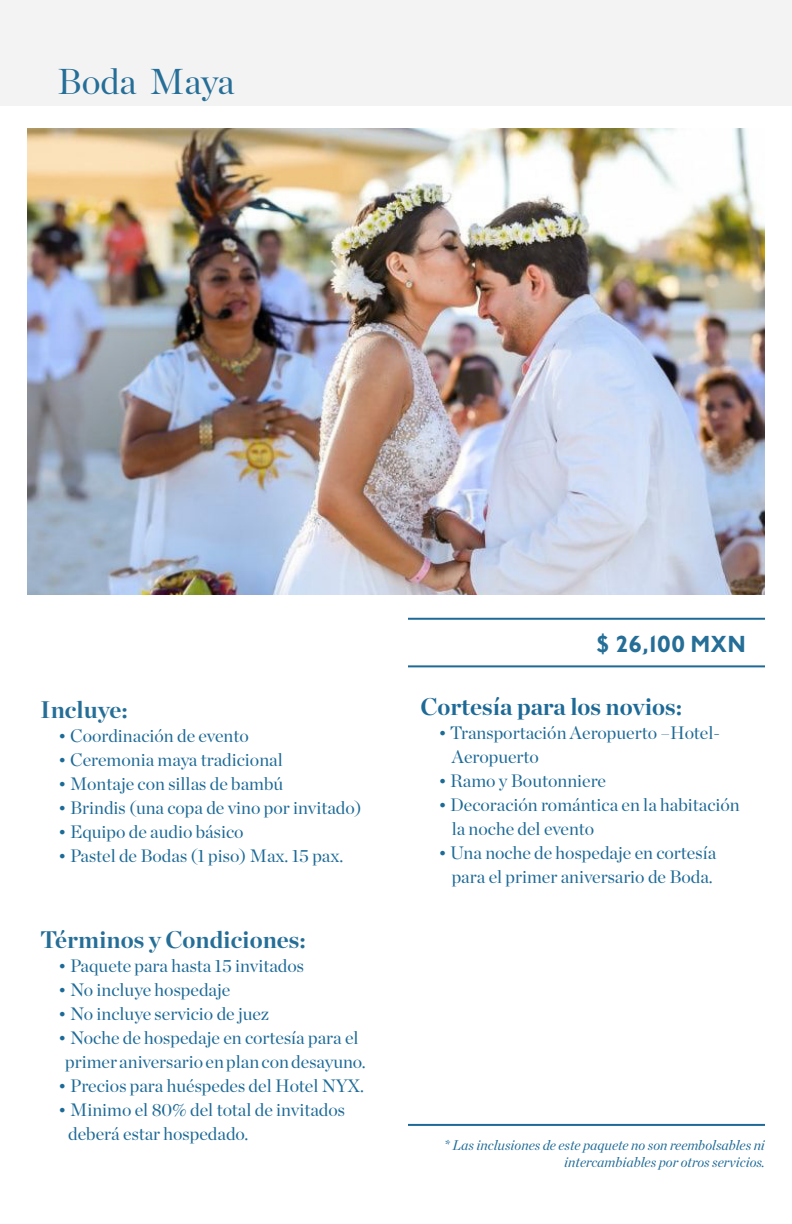
<style>
.page{position:relative;width:792px;height:1224px;background:#fff}
.page>*{position:absolute;margin:0;border:0;box-sizing:border-box;transform-origin:0 0}
.t1{font:36px "Chronicle Display";color:#256e97}
.t2{font:700 24px "Chronicle Display";color:#256e97}
.t3{font:700 24px "Chronicle Display";color:#1e6a97}
.t4{font:700 24px "Johnston ITC Std";color:#256e97}
.t5{font:18px "Chronicle Display";color:#1e6a97}
.t6{font:italic 14px/16.8px "Chronicle Display";color:#1e6a97;text-align:right}
</style>
<div class="page">
<div style="left:0;top:0;width:792px;height:105px;background:#f4f3f3"></div>
<hr style="left:408px;top:1124px;width:357px;height:2px;background:#1e6a97">
<hr style="left:408px;top:618px;width:357px;height:2px;background:#1e6a97">
<hr style="left:408px;top:665px;width:357px;height:2px;background:#1e6a97">
<img style="left:27px;top:128px;width:738px;height:467px">
<p class="t1" style="left:58px;top:53px;width:178px">Boda Maya</p>
<p class="t2" style="left:40px;top:690px;width:89px">Incluye:</p>
<p class="t5" style="left:58px;top:722px;width:192px">• Coordinación de evento</p>
<p class="t5" style="left:58px;top:746px;width:226px">• Ceremonia maya tradicional</p>
<p class="t5" style="left:58px;top:770px;width:226px">• Montaje con sillas de bambú</p>
<p class="t5" style="left:58px;top:794px;width:305px">• Brindis (una copa de vino por invitado)</p>
<p class="t5" style="left:58px;top:818px;width:187px">• Equipo de audio básico</p>
<p class="t5" style="left:58px;top:842px;width:287px">• Pastel de Bodas (1 piso) Max. 15 pax.</p>
<p class="t2" style="left:40px;top:920px;width:267px">Términos y Condiciones:</p>
<p class="t5" style="left:58px;top:952px;width:247px">• Paquete para hasta 15 invitados</p>
<p class="t5" style="left:58px;top:976px;width:174px">• No incluye hospedaje</p>
<p class="t5" style="left:58px;top:1000px;width:212px">• No incluye servicio de juez</p>
<p class="t5" style="left:58px;top:1024px;width:302px">• Noche de hospedaje en cortesía para el</p>
<p class="t5" style="left:65px;top:1048px;width:302px">primer aniversario en plan con desayuno.</p>
<p class="t5" style="left:58px;top:1072px;width:307px">• Precios para huéspedes del Hotel NYX.</p>
<p class="t5" style="left:58px;top:1096px;width:288px">• Minimo el 80% del total de invitados</p>
<p class="t5" style="left:68px;top:1120px;width:182px">deberá estar hospedado.</p>
<p class="t4" style="left:596px;top:630px;width:151px">$ 26,100 MXN</p>
<p class="t3" style="left:420px;top:687px;width:263px">Cortesía para los novios:</p>
<p class="t5" style="left:438px;top:719px;width:283px">• Transportación Aeropuerto –Hotel-</p>
<p class="t5" style="left:452px;top:743px;width:89px">Aeropuerto</p>
<p class="t5" style="left:438px;top:767px;width:169px">• Ramo y Boutonniere</p>
<p class="t5" style="left:438px;top:791px;width:303px">• Decoración romántica en la habitación</p>
<p class="t5" style="left:452px;top:815px;width:144px">la noche del evento</p>
<p class="t5" style="left:438px;top:839px;width:279px">• Una noche de hospedaje en cortesía</p>
<p class="t5" style="left:452px;top:863px;width:263px">para el primer aniversario de Boda.</p>
<p class="t6" style="left:444px;top:1136px;width:323px">* Las inclusiones de este paquete no son reembolsables ni intercambiables por otros servicios.</p>
</div>
